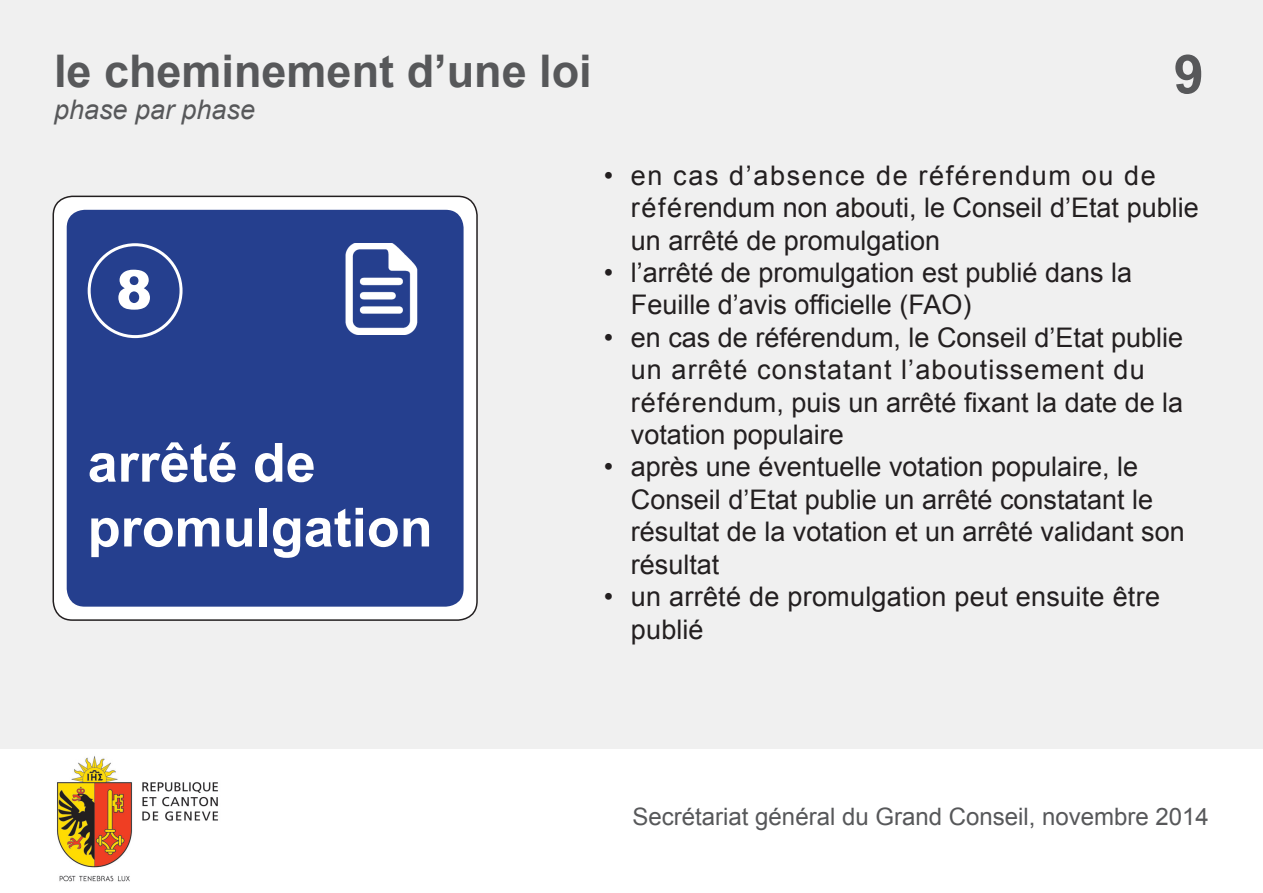
<style>
.page{position:relative;width:1263px;height:893px;background:#fff}
.page>*{position:absolute;margin:0;border:0;box-sizing:border-box;transform-origin:0 0}
.t1{font:700 54px "Arial";color:#fff}
.t2{font:700 54px "Arial";color:#57585a}
.t3{font:900 54px "Arial";color:#fff}
.t4{font:700 45px "Arial";color:#57585a}
.t5{font:27px/32.4px "Arial";color:#231f20}
.t6{font:italic 27px "Arial";color:#57585a}
.t7{font:24px "Arial";color:#57585a}
</style>
<div class="page">
<div style="left:0;top:0;width:1263px;height:748px;background:#f0f0f0"></div>
<img style="left:57px;top:756px;width:161px;height:126px">
<div style="left:53px;top:196px;width:424px;height:424px;background:#fff;border-radius:19px"></div>
<div style="left:53px;top:196px;width:425px;height:425px;border:2px solid #231f20;border-radius:19px"></div>
<div style="left:67px;top:210px;width:397px;height:397px;background:#253f8e;border-radius:18px"></div>
<div style="left:88px;top:243px;width:95px;height:95px;border:3px solid #fff;border-radius:50%"></div>
<img style="left:345px;top:243px;width:73px;height:91px">
<p class="t4" style="left:54px;top:41px;width:539px">le cheminement d’une loi</p>
<p class="t6" style="left:54px;top:92px;width:203px">phase par phase</p>
<p class="t3" style="left:116px;top:250px;width:38px">8</p>
<p class="t1" style="left:88px;top:427px;width:230px">arrêté de</p>
<p class="t1" style="left:88px;top:491px;width:347px">promulgation</p>
<h1 class="t2" style="left:1174px;top:38px;width:32px">9</h1>
<p class="t5" style="left:631px;top:159px;width:569px;text-indent:-27px">• en cas d’absence de référendum ou de référendum non abouti, le Conseil d’Etat publie un arrêté de promulgation</p>
<p class="t5" style="left:631px;top:257px;width:503px;text-indent:-27px">• l’arrêté de promulgation est publié dans la<br>Feuille d’avis officielle (FAO)</p>
<p class="t5" style="left:631px;top:321px;width:554px;text-indent:-27px">• en cas de référendum, le Conseil d’Etat publie un arrêté constatant l’aboutissement du référendum, puis un arrêté fixant la date de la votation populaire</p>
<p class="t5" style="left:631px;top:451px;width:555px;text-indent:-27px">• après une éventuelle votation populaire, le Conseil d’Etat publie un arrêté constatant le résultat de la votation et un arrêté validant son résultat</p>
<p class="t5" style="left:631px;top:581px;width:531px;text-indent:-27px">• un arrêté de promulgation peut ensuite être publié</p>
<p class="t7" style="left:632px;top:801px;width:578px">Secrétariat général du Grand Conseil, novembre 2014</p>
</div>
